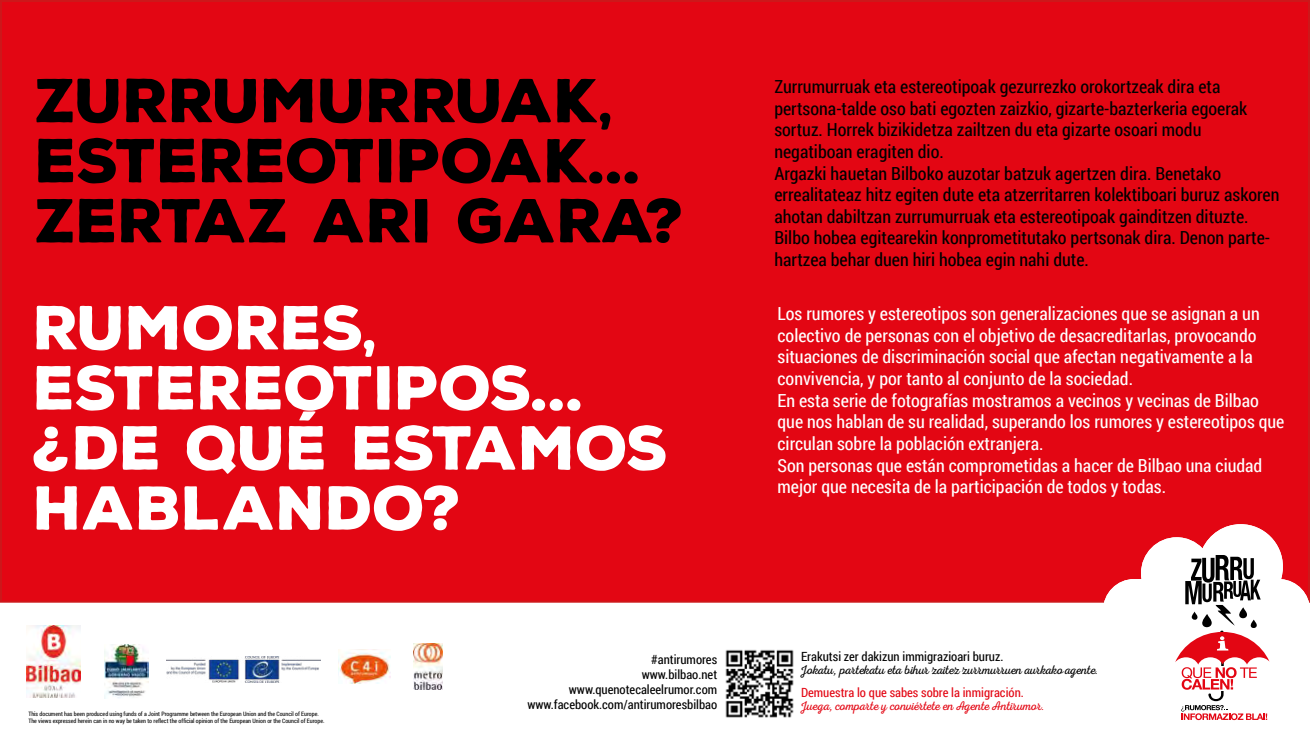
<style>
.page{position:relative;width:1310px;height:738px;background:#fff}
.page>*{position:absolute;margin:0;border:0;box-sizing:border-box;transform-origin:0 0}
.t1{font:900 60px/60px "Nexa Rust Sans";color:#fff}
.t2{font:900 60px/60px "Nexa Rust Sans";color:#000}
.t3{font:18px/21.6px "Roboto Condensed";color:#000}
.t4{font:18px/21.6px "Roboto Condensed";color:#fff}
.t5{font:12.6px/15.2px "Roboto Condensed";color:#000;text-align:right}
.t6{font:12.6px "Nexa Rust Script L 0";letter-spacing:-.005em;color:#000}
.t7{font:12.6px "Nexa Rust Script L 0";color:#e30613}
.t8{font:12.6px "Roboto Condensed";color:#e30613}
.t9{font:6px/7.2px "Roboto Condensed";color:#000}
.s1{color:#e30613}
</style>
<div class="page">
<div style="left:1px;top:1px;width:1308px;height:600px;background:#e30613"></div>
<img style="left:27px;top:625px;width:54px;height:71px">
<img style="left:167px;top:656px;width:154px;height:26px">
<img style="left:339px;top:649px;width:51px;height:34px">
<img style="left:104px;top:644px;width:44px;height:53px">
<img style="left:413px;top:643px;width:29px;height:46px">
<img style="left:725px;top:649px;width:69px;height:69px">
<svg style="left:1103px;top:523px;width:207px;height:196px"></svg>
<h1 class="t2" style="left:36px;top:71px;width:650px">ZURRUMURRUAK,<br>ESTEREOTIPOAK...<br>ZERTAZ ARI GARA?</h1>
<h1 class="t1" style="left:34px;top:298px;width:636px">RUMORES,<br>ESTEREOTIPOS... <span class="s1">?</span>DE QUÉ ESTAMOS<br>HABLANDO?</h1>
<h1 class="t1" style="left:69px;top:478px;width:40px;rotate:-180deg">?</h1>
<p class="t3" style="left:774px;top:75px;width:506px">Zurrumurruak eta estereotipoak gezurrezko orokortzeak dira eta pertsona-talde oso bati egozten zaizkio, gizarte-bazterkeria egoerak sortuz. Horrek bizikidetza zailtzen du eta gizarte osoari modu negatiboan eragiten dio.<br>Argazki hauetan Bilboko auzotar batzuk agertzen dira. Benetako errealitateaz hitz egiten dute eta atzerritarren kolektiboari buruz askoren ahotan dabiltzan zurrumurruak eta estereotipoak gainditzen dituzte.<br>Bilbo hobea egitearekin konprometitutako pertsonak dira. Denon parte&shy;hartzea behar duen hiri hobea egin nahi dute.</p>
<p class="t4" style="left:777px;top:302px;width:508px">Los rumores y estereotipos son generalizaciones que se asignan a un colectivo de personas con el objetivo de desacreditarlas, provocando situaciones de discriminación social que afectan negativamente a la convivencia, y por tanto al conjunto de la sociedad.<br>En esta serie de fotografías mostramos a vecinos y vecinas de Bilbao que nos hablan de su realidad, superando los rumores y estereotipos que circulan sobre la población extranjera.<br>Son personas que están comprometidas a hacer de Bilbao una ciudad mejor que necesita de la participación de todos y todas.</p>
<p class="t9" style="left:28px;top:709px;width:298px">This document has been produced using funds of a Joint Programme between the European Union and the Council of Europe.<br>The views expressed herein can in no way be taken to reflect the official opinion of the European Union or the Council of Europe.</p>
<p class="t5" style="left:527px;top:650px;width:191px">#antirumores<br>www.bilbao.net www.quenotecaleelrumor.com www.facebook.com/antirumoresbilbao</p>
<p class="t5" style="left:801px;top:648px;width:204px">Erakutsi zer dakizun immigrazioari buruz.</p>
<p class="t6" style="left:801px;top:662px;width:299px">Jokatu, partekatu eta bihur zaitez zurrmurruen aurkako agente.</p>
<p class="t8" style="left:801px;top:683px;width:224px">Demuestra lo que sabes sobre la inmigración.</p>
<p class="t7" style="left:801px;top:698px;width:245px">Juega, comparte y conviértete en Agente Antirumor.</p>
</div>
